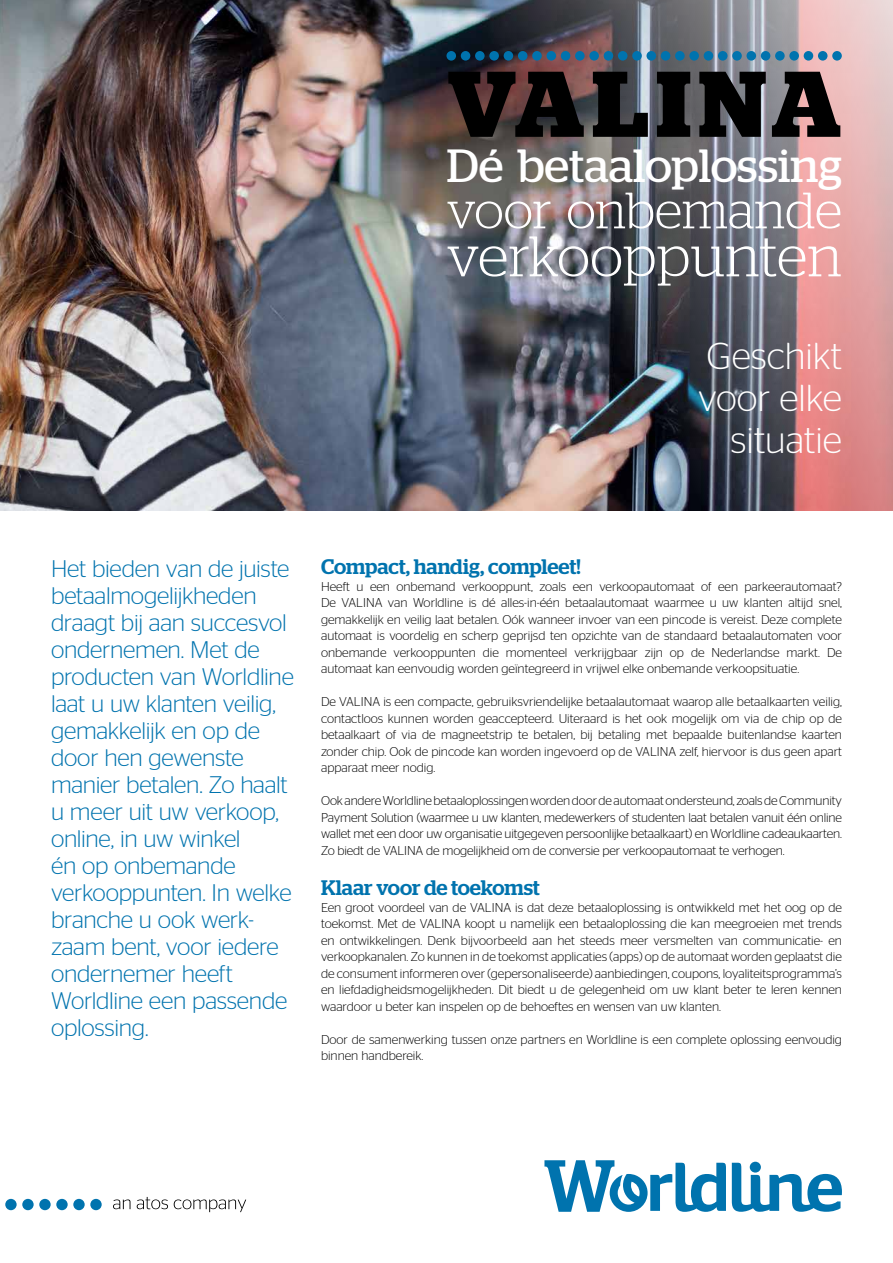
<style>
.page{position:relative;width:893px;height:1263px;background:#fff}
.page>*{position:absolute;margin:0;border:0;box-sizing:border-box;transform-origin:0 0}
.t1{font:700 93px "Stag";letter-spacing:.08em;color:#000}
.t2{font:300 57px "Stag";color:#fff}
.t3{font:300 51px "Stag";color:#fff}
.t4{font:46.5px "Stag";color:#fff}
.t5{font:300 37.5px/42px "Stag Sans";color:#fff;text-align:right}
.t6{font:300 24px/27px "Stag Sans";letter-spacing:-.01em;color:#0073ae}
.t7{font:500 21px "Stag";letter-spacing:-.005em;color:#0073ae}
.t8{font:300 12.75px/16.5px "Stag Sans";color:#000;text-align:justify}
</style>
<div class="page">
<img style="left:0;top:0;width:893px;height:510px">
<div style="left:90px;top:1199px;width:12px;height:11px;background:#0073ae;border-radius:50%"></div>
<div style="left:73px;top:1199px;width:12px;height:11px;background:#0073ae;border-radius:50%"></div>
<div style="left:56px;top:1199px;width:12px;height:11px;background:#0073ae;border-radius:50%"></div>
<div style="left:39px;top:1199px;width:12px;height:11px;background:#0073ae;border-radius:50%"></div>
<div style="left:22px;top:1199px;width:12px;height:11px;background:#0073ae;border-radius:50%"></div>
<div style="left:5px;top:1199px;width:12px;height:11px;background:#0073ae;border-radius:50%"></div>
<svg style="left:113px;top:1199px;width:17px;height:10px"></svg>
<svg style="left:137px;top:1197px;width:31px;height:12px"></svg>
<svg style="left:174px;top:1199px;width:72px;height:13px"></svg>
<div style="left:446px;top:51px;width:10px;height:10px;background:#0073ae;border-radius:50%"></div>
<div style="left:461px;top:51px;width:9px;height:10px;background:#0073ae;border-radius:50%"></div>
<div style="left:475px;top:51px;width:10px;height:10px;background:#0073ae;border-radius:50%"></div>
<div style="left:489px;top:51px;width:10px;height:10px;background:#0073ae;border-radius:50%"></div>
<div style="left:504px;top:51px;width:9px;height:10px;background:#0073ae;border-radius:50%"></div>
<div style="left:518px;top:51px;width:9px;height:10px;background:#0073ae;border-radius:50%"></div>
<div style="left:532px;top:51px;width:10px;height:10px;background:#0073ae;border-radius:50%"></div>
<div style="left:546px;top:51px;width:10px;height:10px;background:#0073ae;border-radius:50%"></div>
<div style="left:561px;top:51px;width:9px;height:10px;background:#0073ae;border-radius:50%"></div>
<div style="left:575px;top:51px;width:10px;height:10px;background:#0073ae;border-radius:50%"></div>
<div style="left:589px;top:51px;width:10px;height:10px;background:#0073ae;border-radius:50%"></div>
<div style="left:604px;top:51px;width:9px;height:10px;background:#0073ae;border-radius:50%"></div>
<div style="left:618px;top:51px;width:9px;height:10px;background:#0073ae;border-radius:50%"></div>
<div style="left:632px;top:51px;width:10px;height:10px;background:#0073ae;border-radius:50%"></div>
<div style="left:646px;top:51px;width:10px;height:10px;background:#0073ae;border-radius:50%"></div>
<div style="left:661px;top:51px;width:9px;height:10px;background:#0073ae;border-radius:50%"></div>
<div style="left:675px;top:51px;width:10px;height:10px;background:#0073ae;border-radius:50%"></div>
<div style="left:689px;top:51px;width:10px;height:10px;background:#0073ae;border-radius:50%"></div>
<div style="left:704px;top:51px;width:9px;height:10px;background:#0073ae;border-radius:50%"></div>
<div style="left:718px;top:51px;width:9px;height:10px;background:#0073ae;border-radius:50%"></div>
<div style="left:732px;top:51px;width:10px;height:10px;background:#0073ae;border-radius:50%"></div>
<div style="left:746px;top:51px;width:10px;height:10px;background:#0073ae;border-radius:50%"></div>
<div style="left:761px;top:51px;width:9px;height:10px;background:#0073ae;border-radius:50%"></div>
<div style="left:775px;top:51px;width:10px;height:10px;background:#0073ae;border-radius:50%"></div>
<div style="left:789px;top:51px;width:10px;height:10px;background:#0073ae;border-radius:50%"></div>
<div style="left:804px;top:51px;width:9px;height:10px;background:#0073ae;border-radius:50%"></div>
<div style="left:818px;top:51px;width:9px;height:10px;background:#0073ae;border-radius:50%"></div>
<div style="left:832px;top:51px;width:10px;height:10px;background:#0073ae;border-radius:50%"></div>
<svg style="left:732px;top:1163px;width:110px;height:49px"></svg>
<svg style="left:544px;top:1160px;width:182px;height:52px"></svg>
<h1 class="t1" style="left:447px;top:50px;width:395px">VALINA</h1>
<h3 class="t4" style="left:447px;top:139px;width:397px">Dé betaaloplossing</h3>
<h3 class="t3" style="left:447px;top:182px;width:397px">voor onbemande</h3>
<h2 class="t2" style="left:447px;top:224px;width:397px">verkooppunten</h2>
<h3 class="t5" style="left:698px;top:334px;width:145px">Geschikt voor elke situatie</h3>
<p class="t6" style="left:51px;top:555px;width:244px">Het bieden van de juiste betaalmogelijkheden draagt bij aan succesvol ondernemen. Met de producten van Worldline laat u uw klanten veilig, gemakkelijk en op de door hen gewenste manier betalen. Zo haalt u meer uit uw verkoop, online, in uw winkel<br>én op onbemande verkooppunten. In welke branche u ook werk&shy;zaam bent, voor iedere ondernemer heeft<br>Worldline een passende oplossing.</p>
<h3 class="t7" style="left:321px;top:555px;width:261px">Compact, handig, compleet!</h3>
<p class="t8" style="left:321px;top:578px;width:522px">Heeft u een onbemand verkooppunt, zoals een verkoopautomaat of een parkeerautomaat?<br>De VALINA van Worldline is dé alles-in-één betaalautomaat waarmee u uw klanten altijd snel, gemakkelijk en veilig laat betalen. Oók wanneer invoer van een pincode is vereist. Deze complete automaat is voordelig en scherp geprijsd ten opzichte van de standaard betaalautomaten voor onbemande verkooppunten die momenteel verkrijgbaar zijn op de Nederlandse markt. De automaat kan eenvoudig worden geïntegreerd in vrijwel elke onbemande verkoopsituatie.</p>
<p class="t8" style="left:321px;top:693px;width:522px">De VALINA is een compacte, gebruiksvriendelijke betaalautomaat waarop alle betaalkaarten veilig, contactloos kunnen worden geaccepteerd. Uiteraard is het ook mogelijk om via de chip op de betaalkaart of via de magneetstrip te betalen, bij betaling met bepaalde buitenlandse kaarten zonder chip. Ook de pincode kan worden ingevoerd op de VALINA zelf, hiervoor is dus geen apart apparaat meer nodig.</p>
<p class="t8" style="left:321px;top:792px;width:522px">Ook andere Worldline betaaloplossingen worden door de automaat ondersteund, zoals de Community Payment Solution (waarmee u uw klanten, medewerkers of studenten laat betalen vanuit één online wallet met een door uw organisatie uitgegeven persoonlijke betaalkaart) en Worldline cadeaukaarten.<br>Zo biedt de VALINA de mogelijkheid om de conversie per verkoopautomaat te verhogen.</p>
<h3 class="t7" style="left:321px;top:876px;width:220px">Klaar voor de toekomst</h3>
<p class="t8" style="left:321px;top:899px;width:522px">Een groot voordeel van de VALINA is dat deze betaaloplossing is ontwikkeld met het oog op de toekomst. Met de VALINA koopt u namelijk een betaaloplossing die kan meegroeien met trends en ontwikkelingen. Denk bijvoorbeeld aan het steeds meer versmelten van communicatie- en verkoopkanalen. Zo kunnen in de toekomst applicaties (apps) op de automaat worden geplaatst die de consument informeren over (gepersonaliseerde) aanbiedingen, coupons, loyaliteitsprogramma’s en liefdadigheidsmogelijkheden. Dit biedt u de gelegenheid om uw klant beter te leren kennen waardoor u beter kan inspelen op de behoeftes en wensen van uw klanten.</p>
<p class="t8" style="left:321px;top:1031px;width:522px">Door de samenwerking tussen onze partners en Worldline is een complete oplossing eenvoudig binnen handbereik.</p>
</div>
